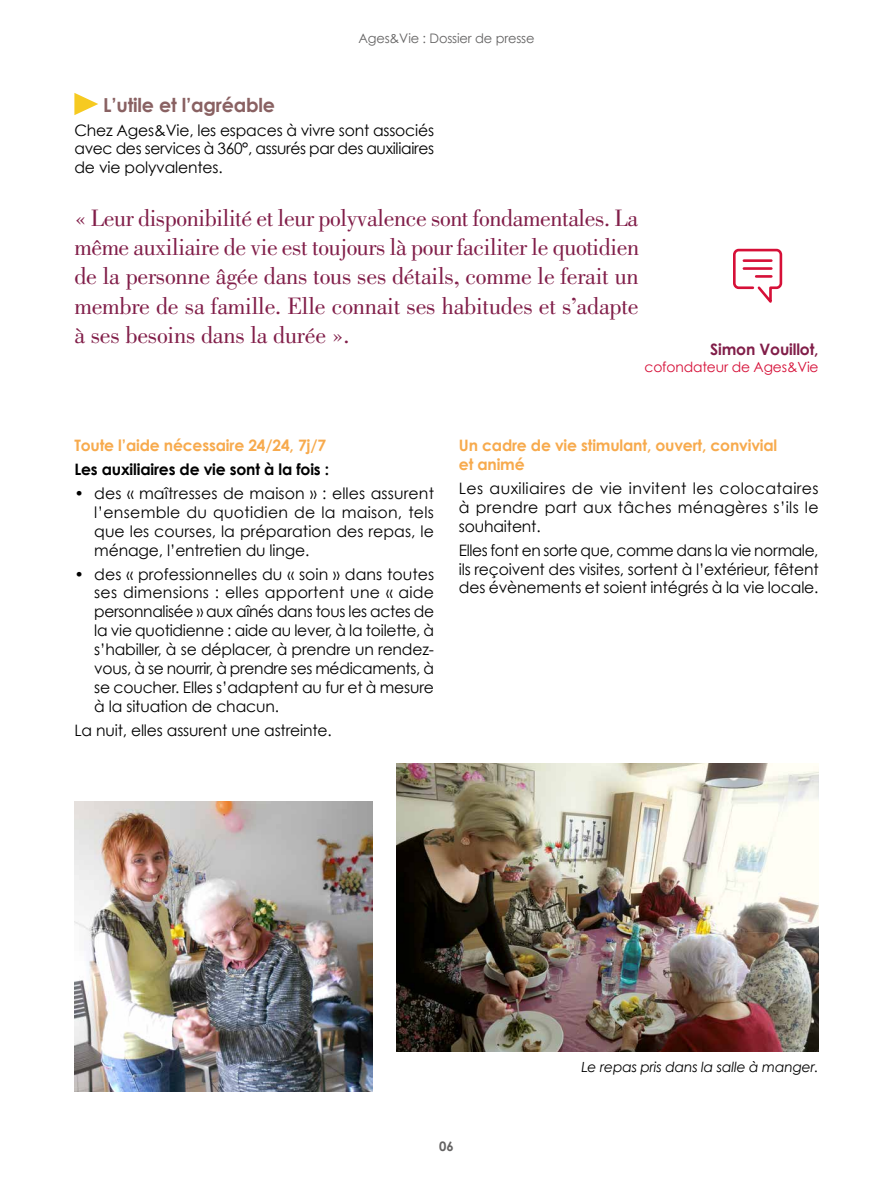
<style>
.page{position:relative;width:893px;height:1191px;background:#fff}
.page>*{position:absolute;margin:0;border:0;box-sizing:border-box;transform-origin:0 0}
.t1{font:24.5px/29.4px "Bodoni Std";letter-spacing:-.01em;color:#811e49;text-align:justify}
.t2{font:700 19.25px "Century Gothic";letter-spacing:-.01em;color:#896162}
.t3{font:15.75px/18.9px "Century Gothic";letter-spacing:-.01em;color:#000;text-align:justify}
.t4{font:700 15.75px/18.9px "Century Gothic";letter-spacing:-.01em;color:#f7aa4d}
.t5{font:700 15.75px "Century Gothic";letter-spacing:-.01em;color:#000}
.t6{font:700 15.75px "Century Gothic";letter-spacing:-.01em;color:#811e49}
.t7{font:italic 14px "Century Gothic";letter-spacing:-.01em;color:#000}
.t8{font:14px "Century Gothic";letter-spacing:-.01em;color:#d61038}
.t9{font:13.12px "Century Gothic";letter-spacing:-.01em;color:#646363}
.t10{font:700 13.12px "Century Gothic";color:#646363}
</style>
<div class="page">
<svg style="left:74px;top:93px;width:24px;height:22px"></svg>
<svg style="left:733px;top:248px;width:50px;height:55px"></svg>
<img style="left:74px;top:801px;width:298px;height:290px">
<img style="left:397px;top:763px;width:422px;height:288px">
<p class="t9" style="left:358px;top:31px;width:178px">Ages&amp;Vie : Dossier de presse</p>
<p class="t2" style="left:103px;top:93px;width:173px">L’utile et l’agréable</p>
<p class="t3" style="left:74px;top:120px;width:361px">Chez Ages&amp;Vie, les espaces à vivre sont associés avec des services à 360°, assurés par des auxiliaires de vie polyvalentes.</p>
<p class="t1" style="left:74px;top:203px;width:566px">« Leur disponibilité et leur polyvalence sont fondamentales. La même auxiliaire de vie est toujours là pour faciliter le quotidien de la personne âgée dans tous ses détails, comme le ferait un membre de sa famille. Elle connait ses habitudes et s’adapte à ses besoins dans la durée ».</p>
<p class="t6" style="left:710px;top:339px;width:110px">Simon Vouillot,</p>
<p class="t8" style="left:644px;top:358px;width:176px">cofondateur de Ages&amp;Vie</p>
<p class="t4" style="left:74px;top:435px;width:253px">Toute l’aide nécessaire 24/24, 7j/7</p>
<p class="t5" style="left:74px;top:459px;width:256px">Les auxiliaires de vie sont à la fois :</p>
<p class="t3" style="left:94px;top:483px;width:341px;text-indent:-20px">• des « maîtresses de maison » : elles assurent l’ensemble du quotidien de la maison, tels que les courses, la préparation des repas, le ménage, l’entretien du linge.</p>
<p class="t3" style="left:94px;top:564px;width:341px;text-indent:-20px">• des « professionnelles du « soin » dans toutes ses dimensions : elles apportent une « aide personnalisée » aux aînés dans tous les actes de la vie quotidienne : aide au lever, à la toilette, à s’habiller, à se déplacer, à prendre un rendez&shy;vous, à se nourrir, à prendre ses médicaments, à se coucher. Elles s’adaptent au fur et à mesure à la situation de chacun.</p>
<p class="t3" style="left:74px;top:720px;width:259px">La nuit, elles assurent une astreinte.</p>
<p class="t4" style="left:459px;top:435px;width:320px">Un cadre de vie stimulant, ouvert, convivial et animé</p>
<p class="t3" style="left:459px;top:478px;width:361px">Les auxiliaires de vie invitent les colocataires à prendre part aux tâches ménagères s’ils le souhaitent.</p>
<p class="t3" style="left:459px;top:540px;width:361px">Elles font en sorte que, comme dans la vie normale, ils reçoivent des visites, sortent à l’extérieur, fêtent des évènements et soient intégrés à la vie locale.</p>
<p class="t7" style="left:581px;top:1058px;width:239px">Le repas pris dans la salle à manger.</p>
<p class="t10" style="left:439px;top:1138px;width:16px">06</p>
</div>
